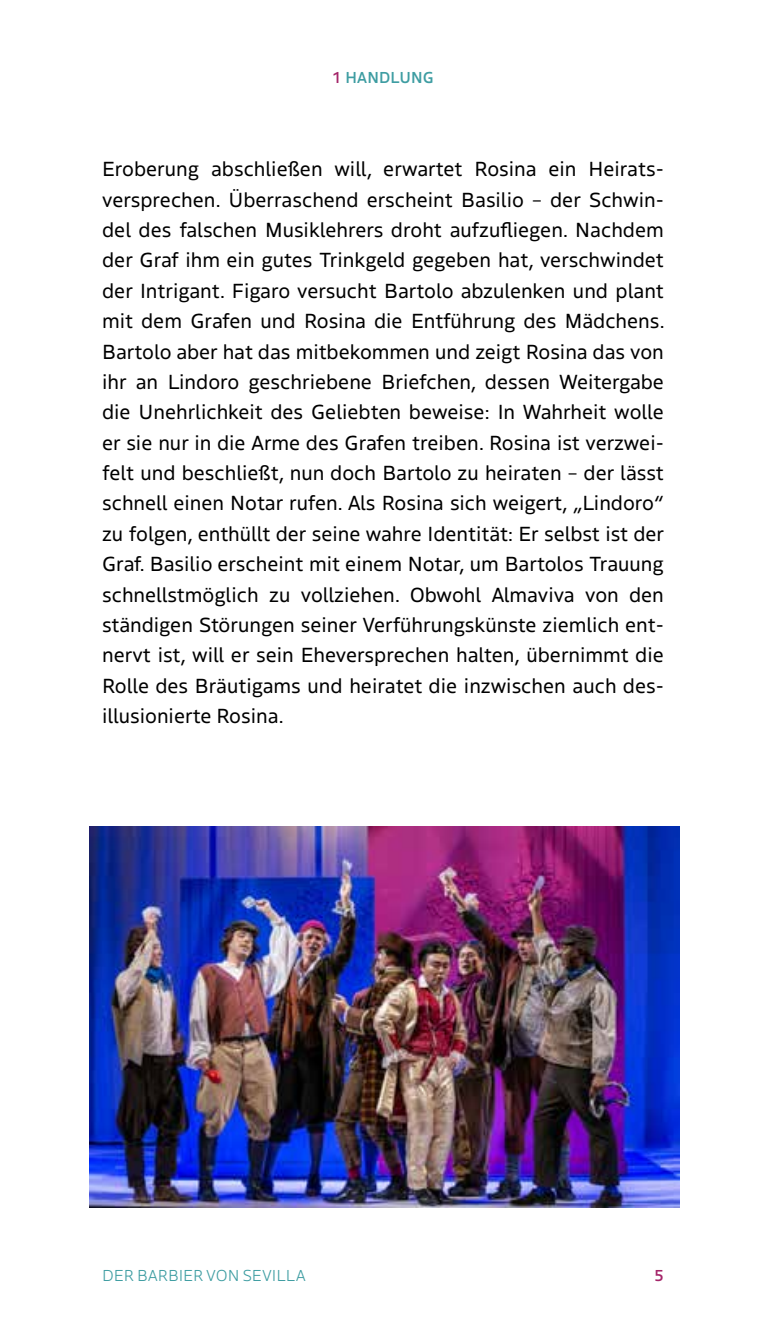
<style>
.page{position:relative;width:766px;height:1340px;background:#fff}
.page>*{position:absolute;margin:0;border:0;box-sizing:border-box;transform-origin:0 0}
.t1{font:20.25px/30.4px "Boreal";color:#000;text-align:justify}
.t2{font:300 15.75px "Boreal";color:#3e9da2}
.t3{font:500 15.75px "Boreal";letter-spacing:.005em;color:#3e9da2}
.t4{font:500 15.75px "Boreal";color:#a42569}
.s1{color:#a42569}
</style>
<div class="page">
<img style="left:90px;top:826px;width:589px;height:381px">
<p class="t3" style="left:332px;top:65px;width:103px"><span class="s1">1</span> HANDLUNG</p>
<p class="t1" style="left:102px;top:152px;width:564px">Eroberung abschließen will, erwartet Rosina ein Heirats&shy;versprechen. Überraschend erscheint Basilio – der Schwin&shy;del des falschen Musiklehrers droht aufzufliegen. Nachdem der Graf ihm ein gutes Trinkgeld gegeben hat, verschwindet der Intrigant. Figaro versucht Bartolo abzulenken und plant mit dem Grafen und Rosina die Entführung des Mädchens.<br>Bartolo aber hat das mitbekommen und zeigt Rosina das von ihr an Lindoro geschriebene Briefchen, dessen Weitergabe die Unehrlichkeit des Geliebten beweise: In Wahrheit wolle er sie nur in die Arme des Grafen treiben. Rosina ist verzwei&shy;felt und beschließt, nun doch Bartolo zu heiraten – der lässt schnell einen Notar rufen. Als Rosina sich weigert, „Lindoro“ zu folgen, enthüllt der seine wahre Identität: Er selbst ist der Graf. Basilio erscheint mit einem Notar, um Bartolos Trauung schnellstmöglich zu vollziehen. Obwohl Almaviva von den ständigen Störungen seiner Verführungskünste ziemlich ent&shy;nervt ist, will er sein Eheversprechen halten, übernimmt die Rolle des Bräutigams und heiratet die inzwischen auch des&shy;illusionierte Rosina.</p>
<p class="t2" style="left:102px;top:1262px;width:205px">DER BARBIER VON SEVILLA</p>
<p class="t4" style="left:654px;top:1262px;width:11px">5</p>
</div>
